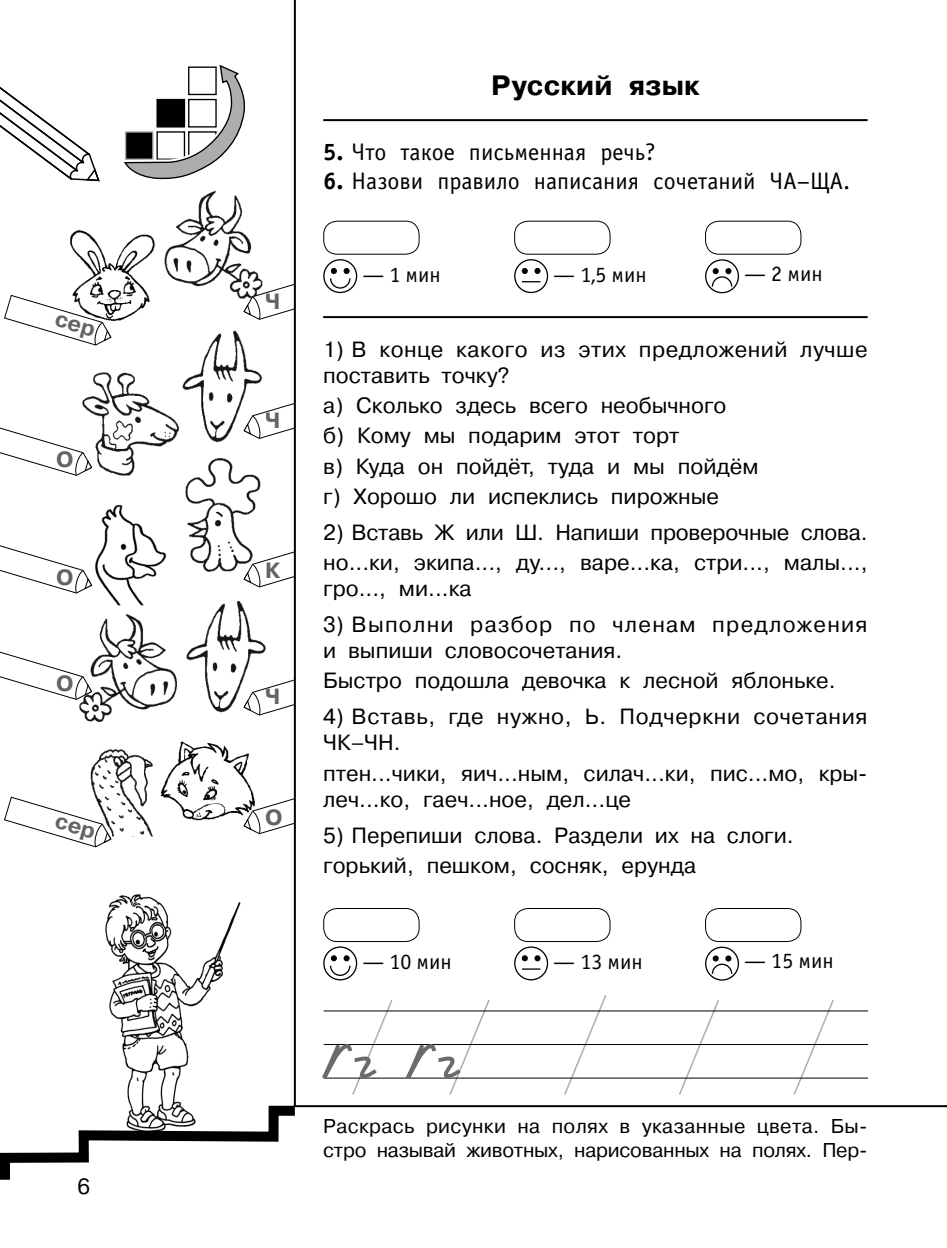
<style>
.page{position:relative;width:947px;height:1248px;background:#fff}
.page>*{position:absolute;margin:0;border:0;box-sizing:border-box;transform-origin:0 0}
.t1{font:700 28px "Pragmatica C";letter-spacing:.005em;color:#000}
.t2{font:24px "Officina Sans C";color:#000}
.t3{font:22px/30.2px "Pragmatica C";color:#000}
.t4{font:22px/26px "Pragmatica C";letter-spacing:.06em;color:#000}
.t5{font:22px/26px "Pragmatica C";letter-spacing:.025em;color:#000}
.t6{font:22px/26px "Pragmatica C";letter-spacing:.03em;color:#000}
.t7{font:22px "Officina Sans C";color:#000}
.t8{font:700 22px "Pragmatica C";color:#646464}
.t9{font:20px/24px "Pragmatica C";letter-spacing:-.01em;color:#000}
.s1{font-weight:700}
</style>
<div class="page">
<img style="left:70px;top:190px;width:196px;height:646px">
<svg style="left:243px;top:536px;width:51px;height:51px"></svg>
<svg style="left:243px;top:388px;width:51px;height:51px"></svg>
<svg style="left:243px;top:664px;width:51px;height:51px"></svg>
<svg style="left:243px;top:783px;width:51px;height:51px"></svg>
<svg style="left:0;top:649px;width:92px;height:51px"></svg>
<svg style="left:0;top:425px;width:92px;height:51px"></svg>
<svg style="left:0;top:543px;width:92px;height:50px"></svg>
<hr style="left:294px;top:0;width:2px;height:1106px;background:#000">
<hr style="left:294px;top:1105px;width:653px;height:2px;background:#000">
<svg style="left:124px;top:64px;width:121px;height:116px"></svg>
<img style="left:105px;top:894px;width:136px;height:206px">
<svg style="left:0;top:1100px;width:305px;height:80px"></svg>
<svg style="left:0;top:86px;width:100px;height:96px"></svg>
<hr style="left:323px;top:119px;width:544px;height:2px;background:#000">
<hr style="left:323px;top:316px;width:544px;height:2px;background:#000">
<div style="left:323px;top:221px;width:97px;height:34px;border:1px solid #000;border-radius:14px"></div>
<div style="left:323px;top:259px;width:34px;height:34px;border:1px solid #000;border-radius:50%"></div>
<svg style="left:243px;top:268px;width:108px;height:52px"></svg>
<div style="left:514px;top:221px;width:96px;height:34px;border:1px solid #000;border-radius:14px"></div>
<div style="left:514px;top:259px;width:34px;height:34px;border:1px solid #000;border-radius:50%"></div>
<svg style="left:522px;top:268px;width:6px;height:6px"></svg>
<svg style="left:535px;top:268px;width:5px;height:6px"></svg>
<svg style="left:522px;top:281px;width:18px;height:1px"></svg>
<div style="left:705px;top:221px;width:96px;height:34px;border:1px solid #000;border-radius:14px"></div>
<div style="left:705px;top:259px;width:34px;height:34px;border:1px solid #000;border-radius:50%"></div>
<svg style="left:711px;top:268px;width:22px;height:20px"></svg>
<div style="left:323px;top:907px;width:97px;height:34px;border:1px solid #000;border-radius:14px"></div>
<div style="left:323px;top:946px;width:34px;height:34px;border:1px solid #000;border-radius:50%"></div>
<svg style="left:329px;top:955px;width:22px;height:21px"></svg>
<div style="left:514px;top:907px;width:96px;height:34px;border:1px solid #000;border-radius:14px"></div>
<div style="left:514px;top:946px;width:34px;height:34px;border:1px solid #000;border-radius:50%"></div>
<svg style="left:522px;top:955px;width:6px;height:6px"></svg>
<svg style="left:535px;top:955px;width:5px;height:6px"></svg>
<svg style="left:522px;top:968px;width:18px;height:1px"></svg>
<div style="left:705px;top:907px;width:96px;height:34px;border:1px solid #000;border-radius:14px"></div>
<div style="left:705px;top:946px;width:34px;height:34px;border:1px solid #000;border-radius:50%"></div>
<svg style="left:711px;top:955px;width:22px;height:20px"></svg>
<svg style="left:792px;top:1000px;width:43px;height:95px"></svg>
<svg style="left:678px;top:1000px;width:42px;height:95px"></svg>
<svg style="left:563px;top:995px;width:44px;height:100px"></svg>
<hr style="left:324px;top:1044px;width:544px;height:1px;background:#000">
<hr style="left:324px;top:1010px;width:544px;height:1px;background:#000">
<hr style="left:324px;top:1077px;width:544px;height:1px;background:#000">
<svg style="left:322px;top:1000px;width:71px;height:95px"></svg>
<svg style="left:404px;top:1000px;width:87px;height:95px"></svg>
<svg style="left:4px;top:295px;width:107px;height:50px"></svg>
<svg style="left:4px;top:796px;width:107px;height:51px"></svg>
<p class="t8" style="left:56px;top:451px;width:19px">О</p>
<p class="t8" style="left:56px;top:568px;width:19px">О</p>
<p class="t8" style="left:56px;top:675px;width:19px">О</p>
<p class="t3" style="left:78px;top:1172px;width:14px">6</p>
<p class="t8" style="left:265px;top:293px;width:17px">Ч</p>
<p class="t8" style="left:265px;top:412px;width:17px">Ч</p>
<p class="t8" style="left:265px;top:562px;width:17px">К</p>
<p class="t8" style="left:265px;top:688px;width:17px">Ч</p>
<p class="t8" style="left:265px;top:808px;width:19px">О</p>
<p class="t1" style="left:491px;top:75px;width:210px">Русский язык</p>
<p class="t2" style="left:323px;top:142px;width:334px"><span class="s1">5.</span> Что такое письменная речь?</p>
<p class="t2" style="left:323px;top:171px;width:528px"><span class="s1">6.</span> Назови правило написания сочетаний ЧА–ЩА.</p>
<p class="t7" style="left:362px;top:265px;width:80px">— 1 мин</p>
<p class="t7" style="left:553px;top:265px;width:95px">— 1,5 мин</p>
<p class="t7" style="left:744px;top:265px;width:80px">— 2 мин</p>
<p class="t5" style="left:323px;top:338px;width:546px">1) В конце какого из этих предложений лучше поставить точку?</p>
<p class="t3" style="left:323px;top:392px;width:437px">а) Сколько здесь всего необычного<br>б) Кому мы подарим этот торт<br>в) Куда он пойдёт, туда и мы пойдём г) Хорошо ли испеклись пирожные</p>
<p class="t3" style="left:323px;top:519px;width:546px">2) Вставь Ж или Ш. Напиши проверочные слова. но...ки, экипа..., ду..., варе...ка, стри..., малы...,</p>
<p class="t3" style="left:323px;top:575px;width:150px">гро..., ми...ка</p>
<p class="t4" style="left:323px;top:613px;width:546px">3) Выполни разбор по членам предложения и выпиши словосочетания.</p>
<p class="t3" style="left:323px;top:667px;width:514px">Быстро подошла девочка к лесной яблоньке.</p>
<p class="t6" style="left:323px;top:705px;width:546px">4) Вставь, где нужно, Ь. Подчеркни сочетания<br>ЧК–ЧН.</p>
<p class="t3" style="left:323px;top:761px;width:546px;line-height:26px">птен...чики, яич...ным, силач...ки, пис...мо, кры&shy;леч...ко, гаеч...ное, дел...це</p>
<p class="t3" style="left:323px;top:821px;width:472px">5) Перепиши слова. Раздели их на слоги. горький, пешком, сосняк, ерунда</p>
<p class="t7" style="left:362px;top:952px;width:91px">— 10 мин</p>
<p class="t7" style="left:553px;top:952px;width:91px">— 13 мин</p>
<p class="t7" style="left:744px;top:951px;width:91px">— 15 мин</p>
<p class="t9" style="left:323px;top:1115px;width:546px">Раскрась рисунки на полях в указанные цвета. Бы&shy;стро называй животных, нарисованных на полях. Пер-</p>
</div>
